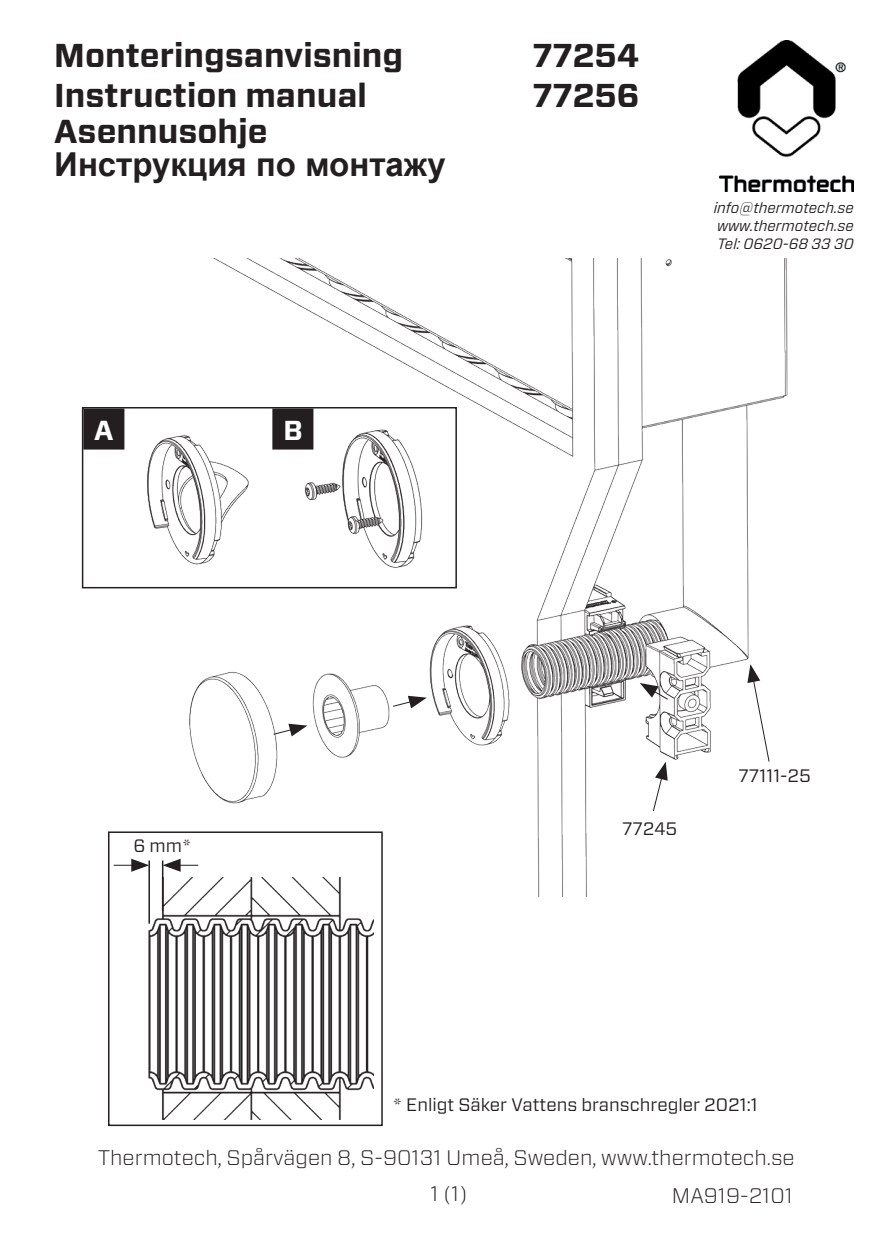
<style>
.page{position:relative;width:893px;height:1259px;background:#fff}
.page>*{position:absolute;margin:0;border:0;box-sizing:border-box;transform-origin:0 0}
.t1{font:700 33px/39.9px "Forza";color:#231f20}
.t2{font:700 33px "Arial";color:#231f20}
.t3{font:700 27.3px "Forza";color:#fff}
.t4{font:300 21px/35.7px "Forza";color:#231f20;text-align:center}
.t5{font:18px "Forza";color:#231f20}
.t6{font:italic 15px/18px "Forza";color:#231f20;text-align:justify}
</style>
<div class="page">
<img style="left:81px;top:258px;width:707px;height:638px">
<div style="left:108px;top:831px;width:275px;height:295px;border:2px solid #231f20"></div>
<div style="left:82px;top:407px;width:375px;height:181px;border:2px solid #231f20"></div>
<img style="left:720px;top:41px;width:134px;height:150px">
<div style="left:85px;top:410px;width:38px;height:38px;background:#231f20"></div>
<div style="left:83px;top:408px;width:41px;height:41px;border:2px solid #231f20"></div>
<div style="left:273px;top:410px;width:39px;height:38px;background:#231f20"></div>
<div style="left:272px;top:408px;width:41px;height:41px;border:2px solid #231f20"></div>
<svg style="left:273px;top:724px;width:34px;height:12px"></svg>
<svg style="left:392px;top:696px;width:35px;height:12px"></svg>
<svg style="left:640px;top:683px;width:29px;height:17px"></svg>
<svg style="left:652px;top:761px;width:16px;height:51px"></svg>
<svg style="left:747px;top:664px;width:23px;height:98px"></svg>
<img style="left:291px;top:417px;width:166px;height:161px">
<img style="left:110px;top:417px;width:162px;height:166px">
<hr style="left:148px;top:860px;width:2px;height:63px;background:#231f20">
<hr style="left:162px;top:860px;width:1px;height:50px;background:#231f20">
<svg style="left:114px;top:858px;width:35px;height:14px"></svg>
<svg style="left:163px;top:858px;width:35px;height:14px"></svg>
<img style="left:140px;top:877px;width:234px;height:243px">
<h1 class="t1" style="left:54px;top:36px;width:350px">Monteringsanvisning<br>Instruction manual</h1>
<h1 class="t1" style="left:54px;top:112px;width:215px">Asennusohje</h1>
<h1 class="t2" style="left:54px;top:141px;width:393px">Инструкция по монтажу</h1>
<h2 class="t3" style="left:94px;top:412px;width:21px">A</h2>
<h2 class="t3" style="left:283px;top:412px;width:21px">B</h2>
<h1 class="t1" style="left:532px;top:36px;width:109px">77254<br>77256</h1>
<p class="t6" style="left:714px;top:198px;width:142px">info@thermotech.se www.thermotech.se Tel: 0620-68 33 30</p>
<p class="t5" style="left:134px;top:833px;width:59px">6 mm*</p>
<p class="t5" style="left:622px;top:816px;width:57px">77245</p>
<p class="t5" style="left:739px;top:763px;width:74px">77111-25</p>
<p class="t5" style="left:393px;top:1093px;width:366px">* Enligt Säker Vattens branschregler 2021:1</p>
<p class="t4" style="left:98px;top:1139px;width:698px">Thermotech, Spårvägen 8, S-90131 Umeå, Sweden, www.thermotech.se<br>1 (1)</p>
<p class="t4" style="left:672px;top:1176px;width:123px">MA919-2101</p>
</div>
